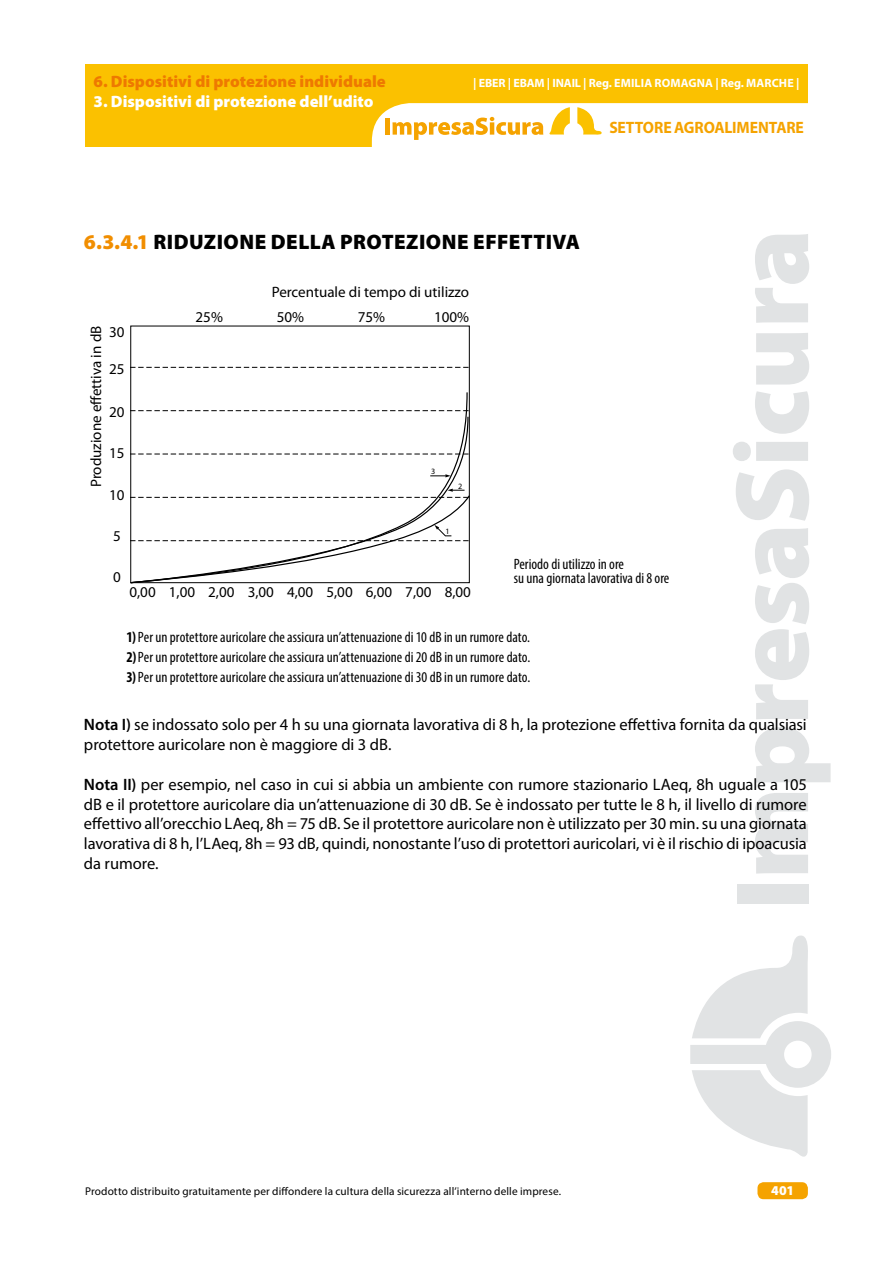
<style>
.page{position:relative;width:893px;height:1263px;background:#fff}
.page>*{position:absolute;margin:0;border:0;box-sizing:border-box;transform-origin:0 0}
.t1{font:900 21px "Myriad Pro";letter-spacing:.02em;color:#000}
.t2{font:16.5px/19.8px "Myriad Pro";letter-spacing:-.005em;color:#000}
.t3{font:900 16.5px "Myriad Pro";color:#ee7900}
.t4{font:900 16.5px "Myriad Pro";color:#fff}
.t5{font:700 16.5px "Myriad Pro";letter-spacing:-.01em;color:#f5a300;scale:.95 1}
.t6{font:condensed 15px/20.1px "Myriad Pro";color:#000}
.t7{font:15px "Myriad Pro";color:#000}
.t8{font:900 13.5px "Myriad Pro";color:#fff}
.t9{font:700 12px "Myriad Pro";color:#fff}
.t10{font:11.25px "Myriad Pro";letter-spacing:.01em;color:#000}
.t11{font:8.1px "Myriad Pro";color:#000}
.s1{color:#f18e00}
.s2{font-weight:700}
.s3{font-weight:600}
</style>
<div class="page">
<div style="left:757px;top:1182px;width:51px;height:17px;background:#f5a300;border-radius:6px"></div>
<svg style="left:690px;top:935px;width:141px;height:222px"></svg>
<div style="left:737px;top:884px;width:71px;height:20px;background:#e1e3e4"></div>
<svg style="left:755px;top:793px;width:53px;height:80px"></svg>
<svg style="left:755px;top:727px;width:76px;height:56px"></svg>
<svg style="left:755px;top:528px;width:54px;height:191px"></svg>
<svg style="left:736px;top:469px;width:73px;height:52px"></svg>
<svg style="left:733px;top:442px;width:75px;height:19px"></svg>
<svg style="left:755px;top:391px;width:54px;height:43px"></svg>
<svg style="left:756px;top:333px;width:53px;height:51px"></svg>
<svg style="left:755px;top:234px;width:54px;height:89px"></svg>
<div style="left:85px;top:64px;width:723px;height:83px;background:#fbc100"></div>
<div style="left:372px;top:103px;width:496px;height:88px;background:#fff;border-radius:38px"></div>
<div style="left:385px;top:118px;width:5px;height:17px;background:#f5a300"></div>
<svg style="left:392px;top:107px;width:210px;height:33px"></svg>
<svg style="left:130px;top:367px;width:339px;height:1px"></svg>
<svg style="left:130px;top:391px;width:338px;height:98px"></svg>
<svg style="left:430px;top:474px;width:21px;height:3px"></svg>
<svg style="left:130px;top:489px;width:340px;height:95px"></svg>
<p class="t3" style="left:94px;top:72px;width:294px">6. Dispositivi di protezione individuale</p>
<p class="t4" style="left:94px;top:92px;width:282px">3. Dispositivi di protezione dell’udito</p>
<p class="t9" style="left:473px;top:75px;width:328px">| EBER | EBAM | INAIL | Reg. EMILIA ROMAGNA | Reg. MARCHE |</p>
<p class="t5" style="left:609px;top:117px;width:206px">SETTORE AGROALIMENTARE</p>
<p class="t1" style="left:84px;top:230px;width:498px"><span class="s1">6.3.4.1</span> RIDUZIONE DELLA PROTEZIONE EFFETTIVA</p>
<p class="t7" style="left:272px;top:283px;width:199px">Percentuale di tempo di utilizzo</p>
<p class="t7" style="left:196px;top:308px;width:29px">25%</p>
<p class="t7" style="left:434px;top:308px;width:37px">100%</p>
<p class="t7" style="left:277px;top:308px;width:29px">50%</p>
<p class="t7" style="left:358px;top:308px;width:29px">75%</p>
<p class="t7" style="left:87px;top:487px;width:163px;rotate:-90deg">Produzione e ettiva in dB</p>
<p class="t7" style="left:109px;top:322px;width:17px">30</p>
<p class="t7" style="left:109px;top:359px;width:17px">25</p>
<p class="t7" style="left:109px;top:402px;width:17px">20</p>
<p class="t7" style="left:109px;top:444px;width:17px">15</p>
<p class="t7" style="left:109px;top:485px;width:17px">10</p>
<p class="t7" style="left:113px;top:527px;width:9px">5</p>
<p class="t7" style="left:113px;top:568px;width:9px">0</p>
<p class="t7" style="left:129px;top:583px;width:28px">0,00</p>
<p class="t11" style="left:431px;top:466px;width:6px">3</p>
<p class="t11" style="left:458px;top:481px;width:6px">2</p>
<p class="t11" style="left:445px;top:526px;width:6px">1</p>
<p class="t7" style="left:169px;top:583px;width:304px">1,00 2,00 3,00 4,00 5,00 6,00 7,00 8,00</p>
<p class="t6" style="left:514px;top:557px;width:157px;line-height:13.5px">Periodo di utilizzo in ore<br>su una giornata lavorativa di 8 ore</p>
<p class="t6" style="left:126px;top:627px;width:405px;text-align:justify"><span class="s2">1)</span>Per un protettore auricolare che assicura un’attenuazione di 10 dB in un rumore dato.<br><span class="s2">2)</span>Per un protettore auricolare che assicura un’attenuazione di 20 dB in un rumore dato.<br><span class="s2">3)</span>Per un protettore auricolare che assicura un’attenuazione di 30 dB in un rumore dato.</p>
<p class="t2" style="left:84px;top:715px;width:724px"><span class="s3">Nota I)</span> se indossato solo per 4 h su una giornata lavorativa di 8 h, la protezione effettiva fornita da qualsiasi protettore auricolare non è maggiore di 3 dB.</p>
<p class="t2" style="left:84px;top:774px;width:724px;text-align:justify"><span class="s3">Nota II)</span> per esempio, nel caso in cui si abbia un ambiente con rumore stazionario LAeq, 8h uguale a 105 dB e il protettore auricolare dia un’attenuazione di 30 dB. Se è indossato per tutte le 8 h, il livello di rumore effettivo all’orecchio LAeq, 8h = 75 dB. Se il protettore auricolare non è utilizzato per 30 min. su una giornata lavorativa di 8 h, l’LAeq, 8h = 93 dB, quindi, nonostante l’uso di protettori auricolari, vi è il rischio di ipoacusia da rumore.</p>
<p class="t10" style="left:85px;top:1184px;width:477px">Prodotto distribuito gratuitamente per diffondere la cultura della sicurezza all’interno delle imprese.</p>
<p class="t8" style="left:771px;top:1183px;width:25px">401</p>
</div>
